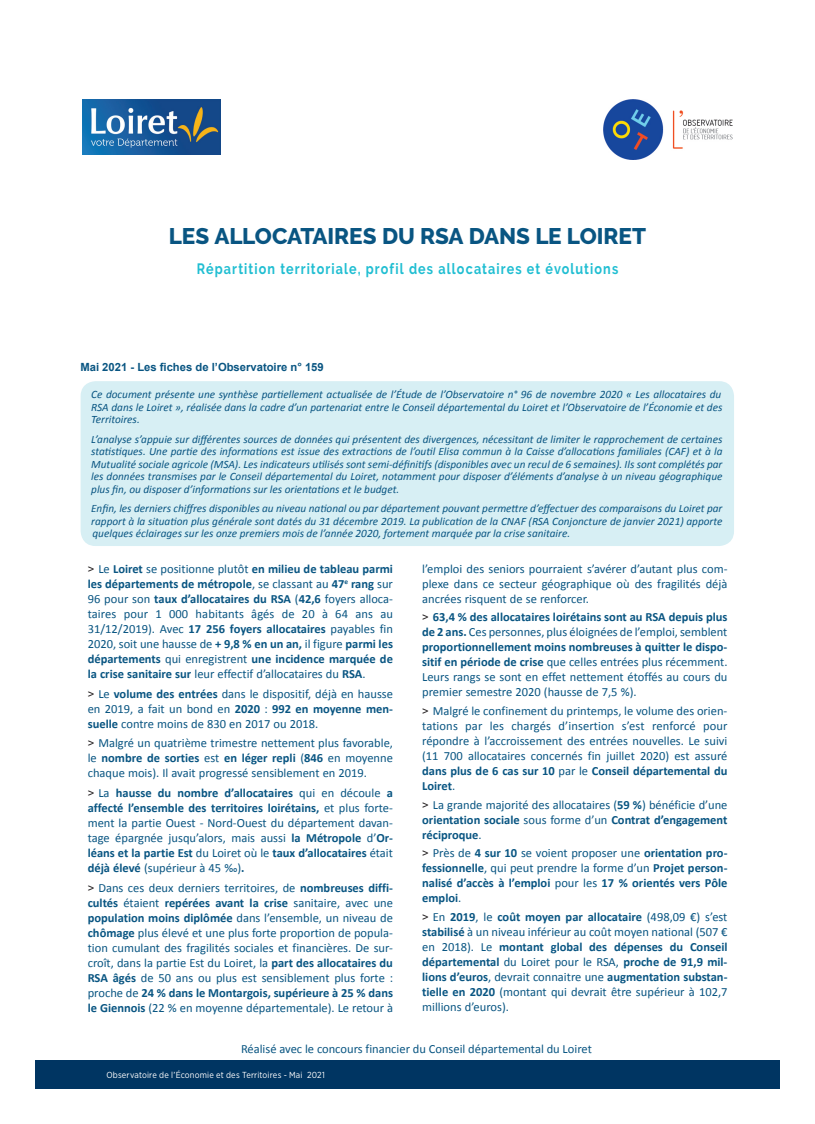
<style>
.page{position:relative;width:815px;height:1124px;background:#fff}
.page>*{position:absolute;margin:0;border:0;box-sizing:border-box;transform-origin:0 0}
.t1{font:800 22.5px "Raleway";letter-spacing:-.005em;color:#095582}
.t2{font:700 15px "Raleway";letter-spacing:.085em;color:#20bed2;scale:.84 1}
.t3{font:12.5px/15px "Calibri";color:#095582;text-align:justify}
.t4{font:700 12.5px/15px "Calibri";color:#095582;text-align:justify}
.t5{font:italic 11.25px/12.5px "Calibri";color:#095582;text-align:justify}
.t6{font:700 11.25px "Arial";color:#095582}
.t7{font:8.75px "Gotham Narrow";letter-spacing:.015em;color:#fff}
.s1{font-family:"Arial";font-size:11.25px;color:#231f20}
.s2{font-weight:700}
.s3{font-family:"Arial";font-weight:400;font-size:11.25px;color:#231f20}
.s4{font-weight:400}
</style>
<div class="page">
<img style="left:603px;top:99px;width:130px;height:60px">
<div style="left:36px;top:1059px;width:744px;height:29px;background:#003562"></div>
<img style="left:82px;top:99px;width:138px;height:55px">
<div style="left:81px;top:381px;width:653px;height:165px;background:#d7eff4;border-radius:15px"></div>
<h1 class="t1" style="left:169px;top:224px;width:267px">LES ALLOCATAIRES DU RSA</h1>
<h1 class="t1" style="left:469px;top:224px;width:179px">DANS LE LOIRET</h1>
<p class="t2" style="left:197px;top:260px;width:503px">Répartition territoriale, profil des allocataires et évolutions</p>
<p class="t6" style="left:80px;top:359px;width:245px">Mai 2021 - Les fiches de l’Observatoire n° 159</p>
<p class="t5" style="left:91px;top:388px;width:633px">Ce document présente une synthèse partiellement actualisée de l’Étude de l’Observatoire n° 96 de novembre 2020 « Les allocataires du RSA dans le Loiret », réalisée dans la cadre d’un partenariat entre le Conseil départemental du Loiret et l’Observatoire de l’Économie et des Territoires.</p>
<p class="t5" style="left:91px;top:432px;width:633px">L’analyse s’appuie sur différentes sources de données qui présentent des divergences, nécessitant de limiter le rapprochement de certaines statistiques. Une partie des informations est issue des extractions de l’outil Elisa commun à la Caisse d’allocations familiales (CAF) et à la Mutualité sociale agricole (MSA). Les indicateurs utilisés sont semi-définitifs (disponibles avec un recul de 6 semaines). Ils sont complétés par les données transmises par le Conseil départemental du Loiret, notamment pour disposer d’éléments d’analyse à un niveau géographique plus fin, ou disposer d’informations sur les orientations et le budget.</p>
<p class="t5" style="left:91px;top:502px;width:633px">Enfin, les derniers chiffres disponibles au niveau national ou par département pouvant permettre d’effectuer des comparaisons du Loiret par rapport à la situation plus générale sont datés du 31 décembre 2019. La publication de la CNAF (RSA Conjoncture de janvier 2021) apporte quelques éclairages sur les onze premiers mois de l’année 2020, fortement marquée par la crise sanitaire.</p>
<p class="t3" style="left:88px;top:561px;width:307px"><span class="s1">&gt;</span> Le <span class="s2">Loiret</span> se positionne plutôt <span class="s2">en milieu de tableau parmi les départements de métropole</span>, se classant au <span class="s2">47</span><sup>e</sup> <span class="s2">rang</span> sur 96 pour son <span class="s2">taux d’allocataires du RSA</span> (<span class="s2">42,6</span> foyers alloca&shy;taires pour 1 000 habitants âgés de 20 à 64 ans au 31/12/2019). Avec <span class="s2">17 256 foyers allocataires</span> payables fin 2020, soit une hausse de <span class="s2">+ 9,8 % en un an,</span> il figure <span class="s2">parmi les départements</span> qui enregistrent <span class="s2">une incidence marquée de la crise sanitaire sur</span> leur effectif d’allocataires du <span class="s2">RSA</span>.</p>
<p class="t3" style="left:88px;top:685px;width:307px"><span class="s1">&gt;</span> Le <span class="s2">volume des entrées</span> dans le dispositif, déjà en hausse en 2019, a fait un bond en <span class="s2">2020</span> : <span class="s2">992 en moyenne men&shy;suelle</span> contre moins de 830 en 2017 ou 2018.</p>
<p class="t3" style="left:88px;top:735px;width:307px"><span class="s1">&gt;</span> Malgré un quatrième trimestre nettement plus favorable, le <span class="s2">nombre de sorties</span> est <span class="s2">en léger repli</span> (<span class="s2">846</span> en moyenne chaque mois). Il avait progressé sensiblement en 2019.</p>
<p class="t3" style="left:88px;top:785px;width:307px"><span class="s1">&gt;</span> La <span class="s2">hausse du nombre d’allocataires</span> qui en découle <span class="s2">a affecté l’ensemble des territoires loirétains,</span> et plus forte&shy;ment la partie Ouest - Nord-Ouest du département davan&shy;tage épargnée jusqu’alors, mais aussi <span class="s2">la Métropole</span> d’<span class="s2">Or&shy;léans et la partie Est</span> du Loiret où le <span class="s2">taux d’allocataires</span> était <span class="s2">déjà élevé</span> (supérieur à 45 ‰)<span class="s2">.</span></p>
<p class="t3" style="left:88px;top:879px;width:307px"><span class="s1">&gt;</span> Dans ces deux derniers territoires, de <span class="s2">nombreuses diffi&shy;cultés</span> étaient <span class="s2">repérées avant la crise</span> sanitaire, avec une <span class="s2">population moins diplômée</span> dans l’ensemble, un niveau de <span class="s2">chômage</span> plus élevé et une plus forte proportion de popula&shy;tion cumulant des fragilités sociales et financières. De sur&shy;croît, dans la partie Est du Loiret, la <span class="s2">part des allocataires du RSA âgés</span> de 50 ans ou plus est sensiblement plus forte : proche de <span class="s2">24 % dans le Montargois, supérieure à 25 % dans le Giennois</span> (22 % en moyenne départementale). Le retour à</p>
<p class="t3" style="left:422px;top:561px;width:307px">l’emploi des seniors pourraient s’avérer d’autant plus com&shy;plexe dans ce secteur géographique où des fragilités déjà ancrées risquent de se renforcer.</p>
<p class="t3" style="left:422px;top:609px;width:307px"><span class="s1">&gt;</span> <span class="s2">63,4 % des allocataires loirétains sont au RSA depuis plus de 2 ans.</span> Ces personnes, plus éloignées de l’emploi, semblent <span class="s2">proportionnellement moins nombreuses à quitter le dispo&shy;sitif en période de crise</span> que celles entrées plus récemment.<br>Leurs rangs se sont en effet nettement étoffés au cours du premier semestre 2020 (hausse de 7,5 %).</p>
<p class="t3" style="left:422px;top:703px;width:307px"><span class="s1">&gt;</span> Malgré le confinement du printemps, le volume des orien&shy;tations par les chargés d’insertion s’est renforcé pour répondre à l’accroissement des entrées nouvelles. Le suivi (11 700 allocataires concernés fin juillet 2020) est assuré <span class="s2">dans plus de 6 cas sur 10</span> par le <span class="s2">Conseil départemental du Loiret</span>.</p>
<p class="t3" style="left:422px;top:796px;width:307px"><span class="s1">&gt;</span> La grande majorité des allocataires (<span class="s2">59 %</span>) bénéficie d’une <span class="s2">orientation sociale</span> sous forme d’un <span class="s2">Contrat d’engagement réciproque</span>.</p>
<p class="t4" style="left:422px;top:845px;width:307px"><span class="s3">&gt;</span> <span class="s4">Près de</span> 4 sur 10 <span class="s4">se voient proposer une</span> orientation pro&shy;fessionnelle<span class="s4">, qui peut prendre la forme d’un</span> Projet person&shy;nalisé d’accès à l’emploi <span class="s4">pour les</span> 17 % orientés vers Pôle emploi<span class="s4">.</span></p>
<p class="t3" style="left:422px;top:909px;width:307px"><span class="s1">&gt;</span> En <span class="s2">2019</span>, le <span class="s2">coût moyen par allocataire</span> (498,09 €) s’est <span class="s2">stabilisé</span> à un niveau inférieur au coût moyen national (507 € en 2018). Le <span class="s2">montant global des dépenses du Conseil départemental</span> du Loiret pour le RSA, <span class="s2">proche de 91,9 mil&shy;lions d’euros</span>, devrait connaitre une <span class="s2">augmentation substan&shy;tielle en 2020</span> (montant qui devrait être supérieur à 102,7 millions d’euros).</p>
<p class="t3" style="left:241px;top:1041px;width:352px">Réalisé avec le concours financier du Conseil départemental du Loiret</p>
<p class="t7" style="left:106px;top:1069px;width:220px">Observatoire de l’Économie et des Territoires - Mai 2021</p>
</div>
